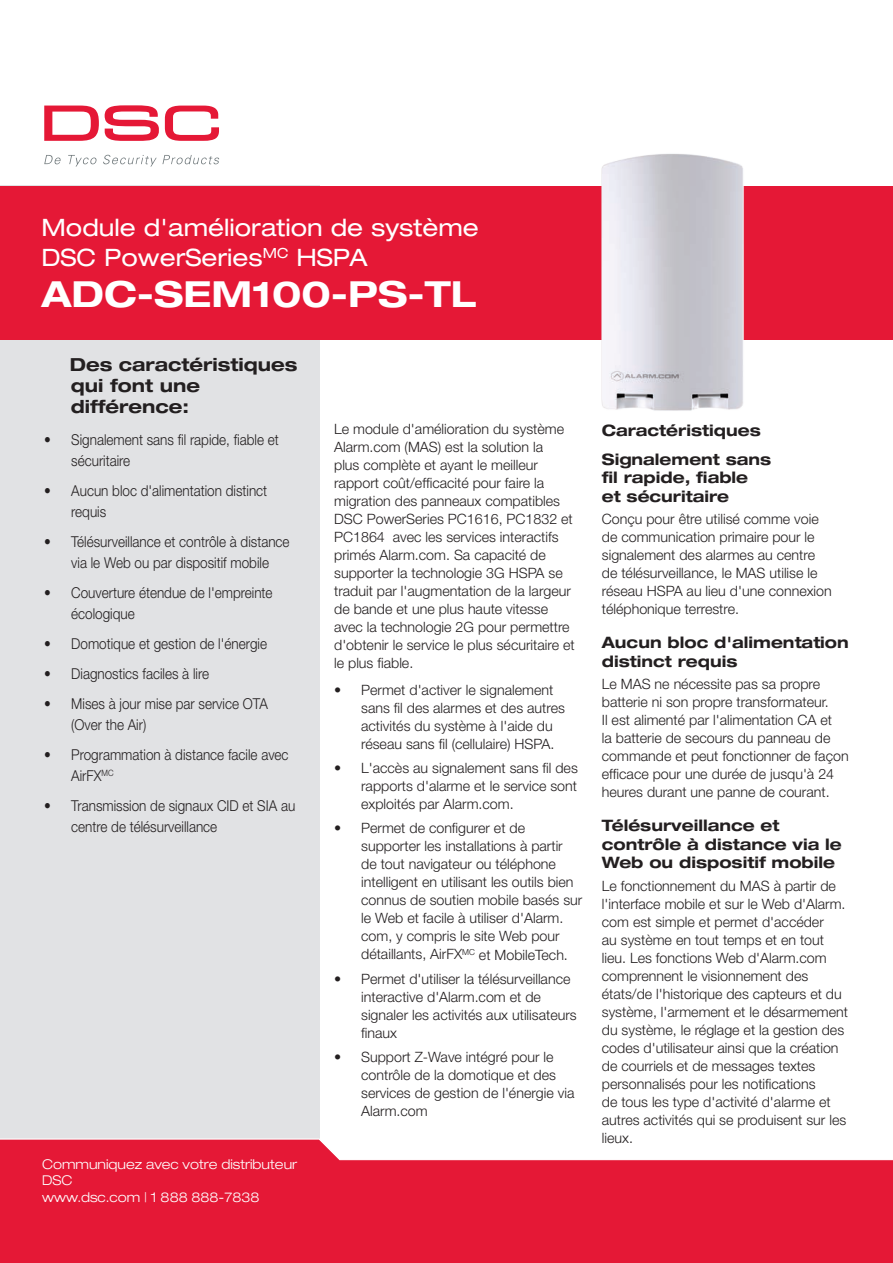
<style>
.page{position:relative;width:893px;height:1263px;background:#fff}
.page>*{position:absolute;margin:0;border:0;box-sizing:border-box;transform-origin:0 0}
.t1{font:700 expanded 36px "Helvetica Neue LT Pro";color:#fff}
.t2{font:expanded 24px/30px "Helvetica Neue LT Pro";color:#fff}
.t3{font:700 expanded 18px/21px "Helvetica Neue LT Pro";color:#231f20}
.t4{font:700 expanded 15.75px/18.8px "Helvetica Neue LT Pro";color:#231f20}
.t5{font:300 15px/21px "Helvetica Neue LT Pro";color:#231f20;scale:.9 1}
.t6{font:300 14.25px/18px "Helvetica Neue LT Pro";color:#231f20}
.t7{font:300 expanded 13.5px/16.4px "Helvetica Neue LT Pro";color:#fff}
</style>
<div class="page">
<div style="left:0;top:186px;width:319px;height:1077px;background:#e1e2e4"></div>
<div style="left:0;top:186px;width:893px;height:154px;background:#e51836"></div>
<svg style="left:0;top:1137px;width:893px;height:126px;background:#e8344e"></svg>
<svg style="left:44px;top:106px;width:55px;height:35px"></svg>
<svg style="left:105px;top:105px;width:54px;height:36px"></svg>
<svg style="left:165px;top:106px;width:54px;height:35px"></svg>
<svg style="left:44px;top:155px;width:17px;height:9px"></svg>
<svg style="left:68px;top:155px;width:29px;height:12px"></svg>
<svg style="left:103px;top:155px;width:116px;height:12px"></svg>
<img style="left:601px;top:154px;width:143px;height:257px">
<h2 class="t2" style="left:41px;top:212px;width:439px">Module d'amélioration de système<br>DSC PowerSeries<sup>MC</sup> HSPA</h2>
<h1 class="t1" style="left:41px;top:272px;width:437px">ADC-SEM100-PS-TL</h1>
<p class="t3" style="left:70px;top:354px;width:229px">Des caractéristiques qui font une différence:</p>
<p class="t5" style="left:71px;top:429px;width:232px;text-indent:-27px">• Signalement sans fil rapide, fiable et sécuritaire</p>
<p class="t5" style="left:71px;top:480px;width:219px;text-indent:-27px">• Aucun bloc d'alimentation distinct requis</p>
<p class="t5" style="left:44px;top:531px;width:274px;text-align:center">• Télésurveillance et contrôle à distance via le Web ou par dispositif mobile</p>
<p class="t5" style="left:71px;top:582px;width:225px;text-indent:-27px">• Couverture étendue de l'empreinte écologique</p>
<p class="t5" style="left:44px;top:633px;width:249px">• Domotique et gestion de l'énergie</p>
<p class="t5" style="left:44px;top:663px;width:185px">• Diagnostics faciles à lire</p>
<p class="t5" style="left:71px;top:693px;width:220px;text-indent:-27px">• Mises à jour mise par service OTA (Over the Air)</p>
<p class="t5" style="left:71px;top:744px;width:243px;text-indent:-27px">• Programmation à distance facile avec<br>AirFX<sup>MC</sup></p>
<p class="t5" style="left:71px;top:795px;width:250px;text-indent:-27px">• Transmission de signaux CID et SIA au centre de télésurveillance</p>
<p class="t7" style="left:42px;top:1156px;width:257px">Communiquez avec votre distributeur<br>DSC<br>www.dsc.com | 1 888 888-7838</p>
<p class="t6" style="left:334px;top:420px;width:242px">Le module d'amélioration du système Alarm.com (MAS) est la solution la<br>plus complète et ayant le meilleur rapport coût/efficacité pour faire la migration des panneaux compatibles DSC PowerSeries PC1616, PC1832 et PC1864 avec les services interactifs primés Alarm.com. Sa capacité de supporter la technologie 3G HSPA se traduit par l'augmentation de la largeur de bande et une plus haute vitesse avec la technologie 2G pour permettre d'obtenir le service le plus sécuritaire et le plus fiable.</p>
<p class="t6" style="left:361px;top:681px;width:205px;text-indent:-27px">• Permet d'activer le signalement sans fil des alarmes et des autres activités du système à l'aide du réseau sans fil (cellulaire) HSPA.</p>
<p class="t6" style="left:361px;top:759px;width:218px;text-align:justify;text-indent:-27px">• L'accès au signalement sans fil des rapports d'alarme et le service sont exploités par Alarm.com.</p>
<p class="t6" style="left:361px;top:819px;width:223px;text-indent:-27px">• Permet de configurer et de supporter les installations à partir<br>de tout navigateur ou téléphone intelligent en utilisant les outils bien connus de soutien mobile basés sur le Web et facile à utiliser d'Alarm. com, y compris le site Web pour détaillants, AirFX<sup>MC</sup> et MobileTech.</p>
<p class="t6" style="left:361px;top:969px;width:217px;text-indent:-27px">• Permet d'utiliser la télésurveillance interactive d'Alarm.com et de signaler les activités aux utilisateurs finaux</p>
<p class="t6" style="left:361px;top:1047px;width:215px;text-indent:-27px">• Support Z-Wave intégré pour le contrôle de la domotique et des services de gestion de l'énergie via<br>Alarm.com</p>
<p class="t4" style="left:602px;top:415px;width:171px;line-height:29px">Caractéristiques<br>Signalement sans</p>
<p class="t4" style="left:602px;top:468px;width:148px">fil rapide, fiable et sécuritaire</p>
<p class="t6" style="left:602px;top:510px;width:231px">Conçu pour être utilisé comme voie de communication primaire pour le signalement des alarmes au centre de télésurveillance, le MAS utilise le réseau HSPA au lieu d'une connexion téléphonique terrestre.</p>
<p class="t4" style="left:602px;top:633px;width:249px">Aucun bloc d'alimentation distinct requis</p>
<p class="t6" style="left:602px;top:675px;width:248px">Le MAS ne nécessite pas sa propre batterie ni son propre transformateur.<br>Il est alimenté par l'alimentation CA et<br>la batterie de secours du panneau de commande et peut fonctionner de façon efficace pour une durée de jusqu'à 24 heures durant une panne de courant.</p>
<p class="t4" style="left:602px;top:815px;width:241px">Télésurveillance et contrôle à distance via le<br>Web ou dispositif mobile</p>
<p class="t6" style="left:602px;top:876px;width:248px">Le fonctionnement du MAS à partir de l'interface mobile et sur le Web d'Alarm. com est simple et permet d'accéder<br>au système en tout temps et en tout lieu. Les fonctions Web d'Alarm.com comprennent le visionnement des états/de l'historique des capteurs et du système, l'armement et le désarmement du système, le réglage et la gestion des codes d'utilisateur ainsi que la création de courriels et de messages textes personnalisés pour les notifications<br>de tous les type d'activité d'alarme et autres activités qui se produisent sur les lieux.</p>
</div>
